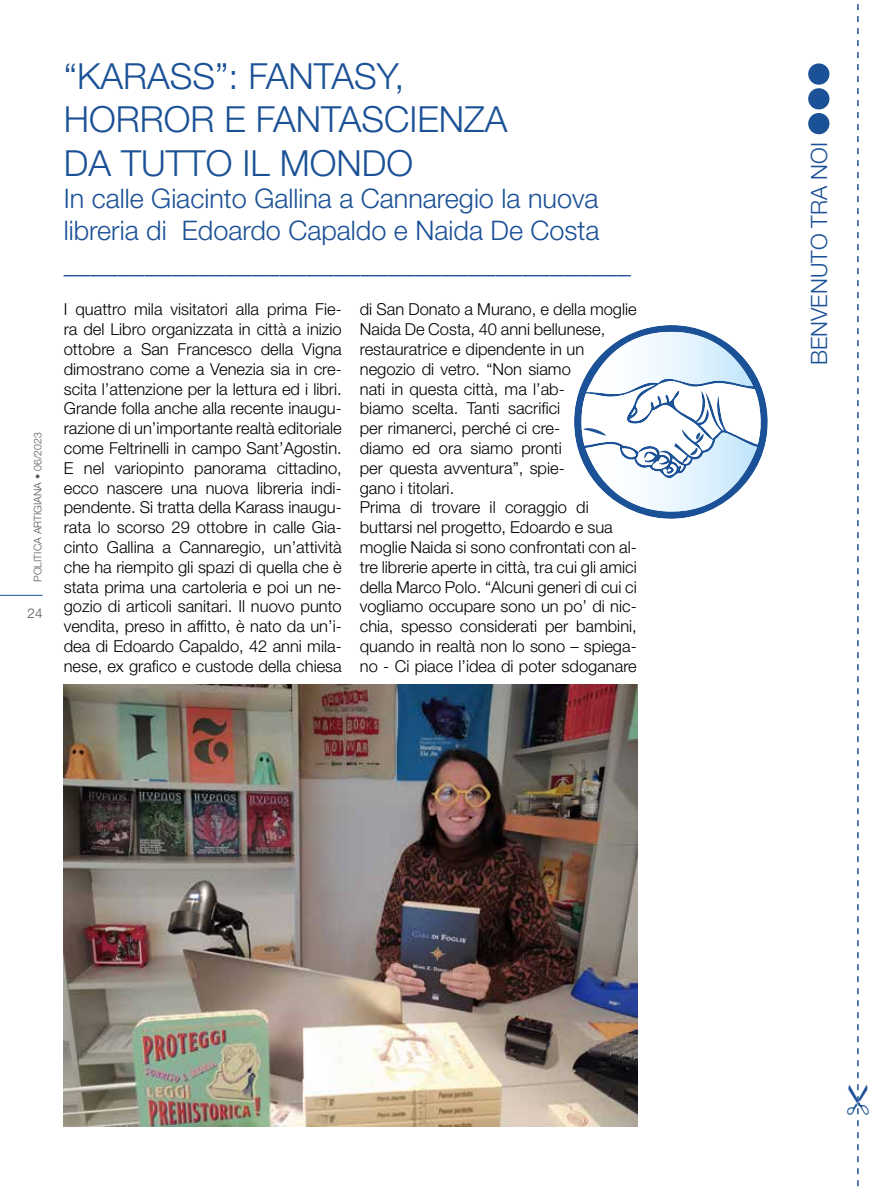
<style>
.page{position:relative;width:893px;height:1191px;background:#fff}
.page>*{position:absolute;margin:0;border:0;box-sizing:border-box;transform-origin:0 0}
.t1{font:300 36px/43.2px "Helvetica Neue LT Std";color:#1b5196}
.t2{font:300 27px/32.4px "Helvetica Neue LT Std";color:#1b5196}
.t3{font:300 22.5px "Helvetica Neue LT Std";color:#1b5196}
.t4{font:300 16.5px/19.8px "Helvetica Neue LT Std";color:#000;text-align:justify}
.t5{font:300 13.5px "Helvetica Neue LT Std";color:#575756}
.t6{font:300 10.5px "Helvetica Neue LT Std";color:#575756}
</style>
<div class="page">
<div style="left:808px;top:63px;width:21px;height:22px;background:#1b5196;border-radius:50%"></div>
<div style="left:808px;top:88px;width:21px;height:21px;background:#1b5196;border-radius:50%"></div>
<div style="left:808px;top:113px;width:21px;height:21px;background:#1b5196;border-radius:50%"></div>
<hr style="left:0;top:595px;width:43px;height:1px;background:#1b5196">
<svg style="left:574px;top:325px;width:194px;height:194px"></svg>
<img style="left:64px;top:684px;width:573px;height:442px">
<svg style="left:857px;top:4px;width:2px;height:1183px"></svg>
<p class="t6" style="left:31px;top:582px;width:151px;rotate:-90deg">POLITICA ARTIGIANA • 06/2023</p>
<p class="t5" style="left:28px;top:605px;width:17px">24</p>
<h1 class="t1" style="left:64px;top:54px;width:445px">“KARASS”: FANTASY,<br>HORROR E FANTASCIENZA<br>DA TUTTO IL MONDO</h1>
<h2 class="t2" style="left:64px;top:182px;width:569px">In calle Giacinto Gallina a Cannaregio la nuova libreria di Edoardo Capaldo e Naida De Costa __________________________________________</h2>
<p class="t4" style="left:64px;top:299px;width:280px">I quattro mila visitatori alla prima Fie&shy;ra del Libro organizzata in città a inizio ottobre a San Francesco della Vigna dimostrano come a Venezia sia in cre&shy;scita l’attenzione per la lettura ed i libri.<br>Grande folla anche alla recente inaugu&shy;razione di un’importante realtà editoriale come Feltrinelli in campo Sant’Agostin.<br>E nel variopinto panorama cittadino, ecco nascere una nuova libreria indi&shy;pendente. Si tratta della Karass inaugu&shy;rata lo scorso 29 ottobre in calle Gia&shy;cinto Gallina a Cannaregio, un’attività che ha riempito gli spazi di quella che è stata prima una cartoleria e poi un ne&shy;gozio di articoli sanitari. Il nuovo punto vendita, preso in affitto, è nato da un’i&shy;dea di Edoardo Capaldo, 42 anni mila&shy;nese, ex grafico e custode della chiesa</p>
<p class="t4" style="left:360px;top:299px;width:279px;text-align:left">di San Donato a Murano, e della moglie Naida De Costa, 40 anni bellunese, restauratrice e dipendente in un negozio di vetro. “Non siamo<br>nati in questa città, ma l’ab-<br>biamo scelta. Tanti sacrifici<br>per rimanerci, perché ci cre-<br>diamo ed ora siamo pronti<br>per questa avventura”, spie-<br>gano i titolari.<br>Prima di trovare il coraggio di buttarsi nel progetto, Edoardo e sua moglie Naida si sono confrontati con al&shy;tre librerie aperte in città, tra cui gli amici della Marco Polo. “Alcuni generi di cui ci vogliamo occupare sono un po’ di nic&shy;chia, spesso considerati per bambini, quando in realtà non lo sono – spiega&shy;no - Ci piace l’idea di poter sdoganare</p>
<h3 class="t3" style="left:805px;top:365px;width:225px;rotate:-90deg">BENVENUTO TRA NOI</h3>
</div>
